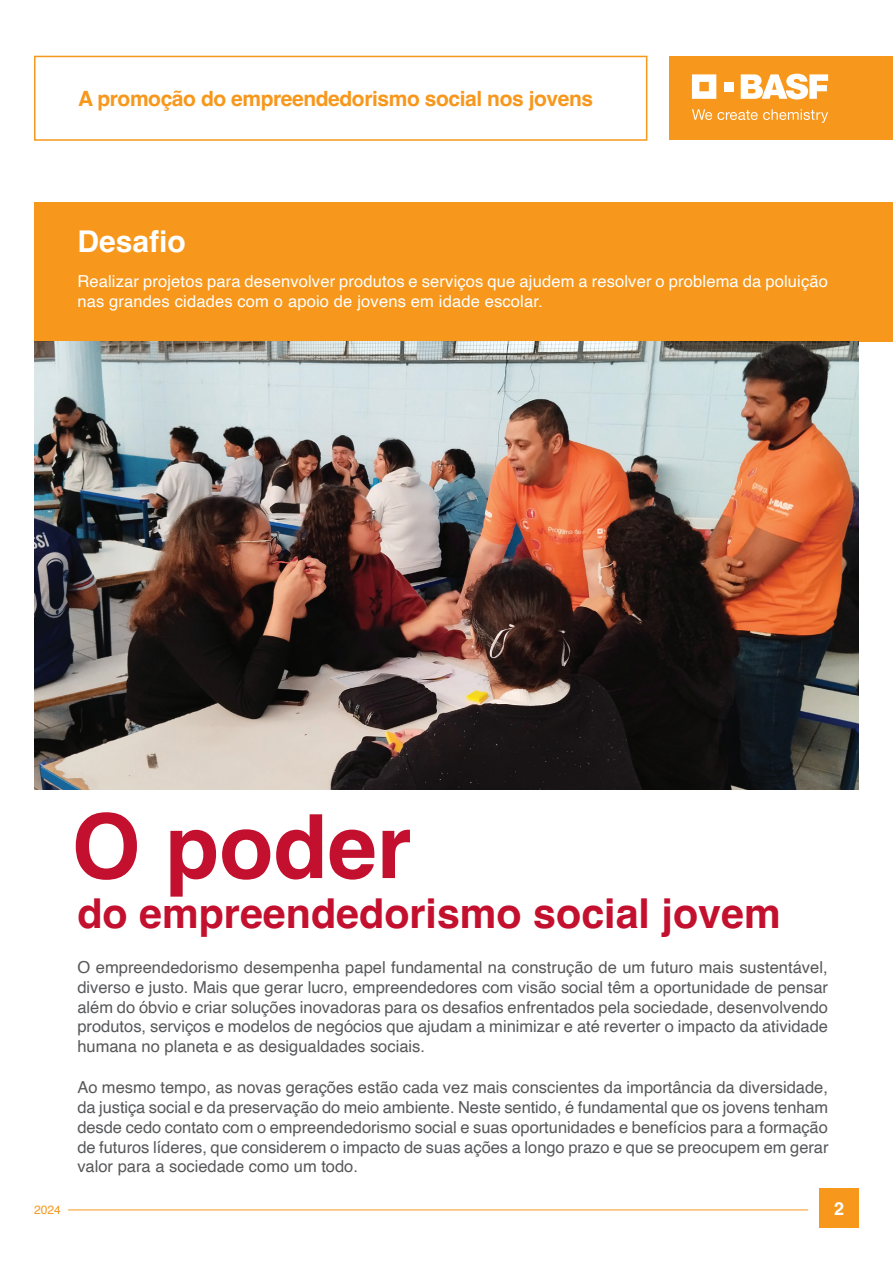
<style>
.page{position:relative;width:893px;height:1263px;background:#fff}
.page>*{position:absolute;margin:0;border:0;box-sizing:border-box;transform-origin:0 0}
.t1{font:700 88.65px "Helvetica";color:#c3102e}
.t2{font:700 41.25px "Helvetica";color:#c3102e}
.t3{font:700 30px "Helvetica";color:#fff}
.t4{font:700 21px "Helvetica";letter-spacing:-.02em;color:#f7981d}
.t5{font:700 18px "Helvetica";color:#fff}
.t6{font:16.5px/19.8px "Helvetica";color:#57585a;text-align:justify}
.t7{font:16.5px/19.8px "Helvetica";letter-spacing:.01em;color:#fff}
.t8{font:12px "Helvetica";color:#f7981d}
</style>
<div class="page">
<div style="left:669px;top:56px;width:224px;height:84px;background:#f7981d"></div>
<svg style="left:692px;top:74px;width:24px;height:25px"></svg>
<div style="left:724px;top:82px;width:9px;height:9px;background:#fff"></div>
<svg style="left:741px;top:74px;width:87px;height:25px"></svg>
<svg style="left:692px;top:109px;width:136px;height:14px"></svg>
<div style="left:34px;top:202px;width:859px;height:139px;background:#f7981d"></div>
<div style="left:34px;top:56px;width:613px;height:85px;border:2px solid #f7981d"></div>
<hr style="left:68px;top:1209px;width:740px;height:1px;background:#f7981d">
<div style="left:819px;top:1188px;width:40px;height:40px;background:#f7981d"></div>
<img style="left:34px;top:341px;width:825px;height:449px">
<p class="t4" style="left:78px;top:86px;width:517px">A promoção do empreendedorismo social nos jovens</p>
<h3 class="t3" style="left:77px;top:224px;width:110px">Desafio</h3>
<p class="t7" style="left:77px;top:272px;width:752px">Realizar projetos para desenvolver produtos e serviços que ajudem a resolver o problema da poluição nas grandes cidades com o apoio de jovens em idade escolar.</p>
<h1 class="t1" style="left:71px;top:793px;width:342px">O poder</h1>
<h2 class="t2" style="left:77px;top:888px;width:705px">do empreendedorismo social jovem</h2>
<p class="t6" style="left:77px;top:958px;width:752px">O empreendedorismo desempenha papel fundamental na construção de um futuro mais sustentável, diverso e justo. Mais que gerar lucro, empreendedores com visão social têm a oportunidade de pensar além do óbvio e criar soluções inovadoras para os desafios enfrentados pela sociedade, desenvolvendo produtos, serviços e modelos de negócios que ajudam a minimizar e até reverter o impacto da atividade humana no planeta e as desigualdades sociais.</p>
<p class="t6" style="left:77px;top:1078px;width:753px">Ao mesmo tempo, as novas gerações estão cada vez mais conscientes da importância da diversidade, da justiça social e da preservação do meio ambiente. Neste sentido, é fundamental que os jovens tenham desde cedo contato com o empreendedorismo social e suas oportunidades e benefícios para a formação de futuros líderes, que considerem o impacto de suas ações a longo prazo e que se preocupem em gerar valor para a sociedade como um todo.</p>
<p class="t8" style="left:34px;top:1200px;width:28px">2024</p>
<p class="t5" style="left:834px;top:1197px;width:12px">2</p>
</div>
